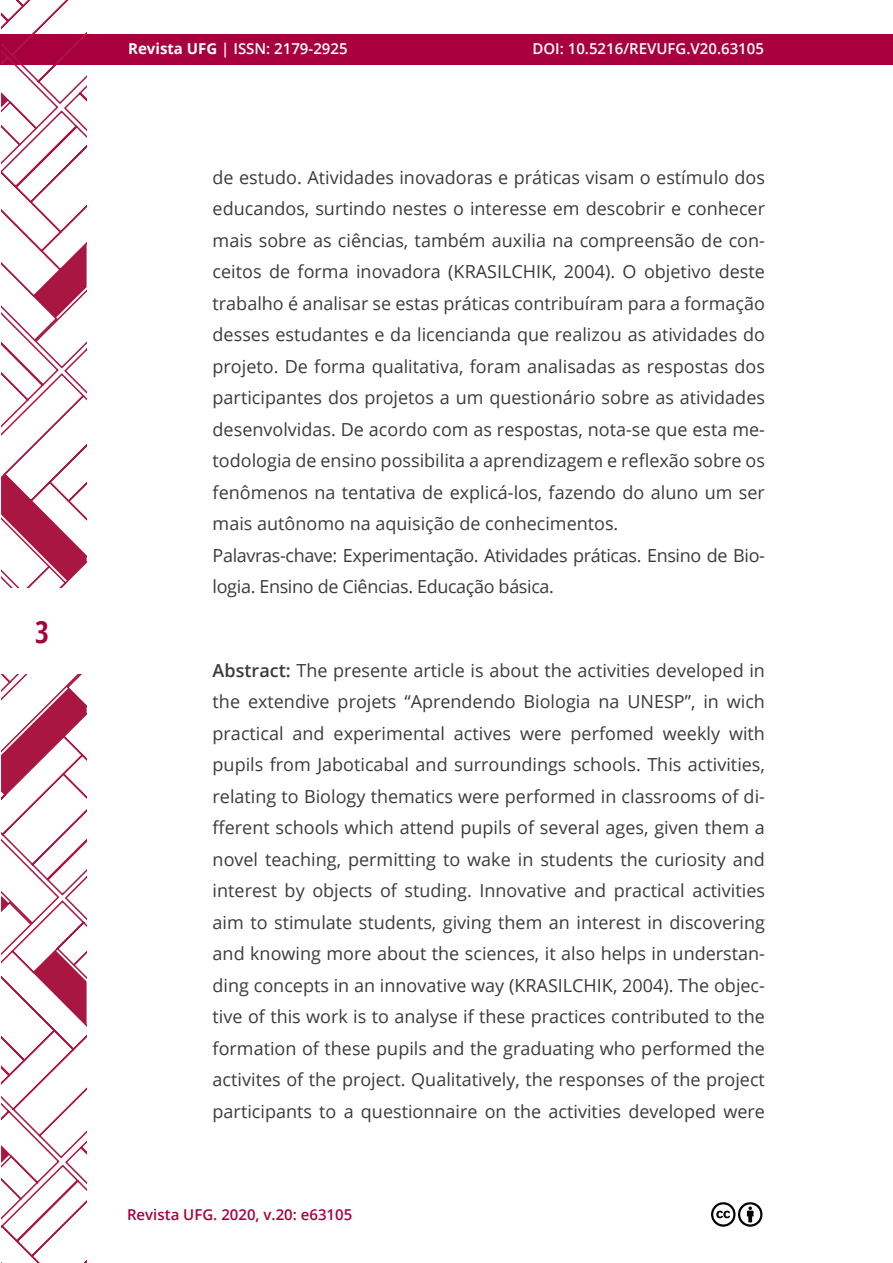
<style>
.page{position:relative;width:893px;height:1263px;background:#fff}
.page>*{position:absolute;margin:0;border:0;box-sizing:border-box;transform-origin:0 0}
.t1{font:700 30px "Open Sans Condensed";color:#a8003e}
.t2{font:18px/31.5px "Open Sans";color:#3c3b3b}
.t3{font:600 15px "Open Sans";color:#fff}
.t4{font:600 15px "Open Sans";color:#a8003e}
.s1{font-weight:700}
.s2{font-weight:600}
</style>
<div class="page">
<div style="left:0;top:34px;width:893px;height:30px;background:#a8003e"></div>
<svg style="left:711px;top:1202px;width:52px;height:25px"></svg>
<svg style="left:1px;top:0;width:86px;height:1263px"></svg>
<div style="left:0;top:589px;width:91px;height:85px;background:#fff"></div>
<h1 class="t1" style="left:35px;top:611px;width:15px">3</h1>
<p class="t3" style="left:128px;top:38px;width:221px"><span class="s1">Revista UFG</span> | ISSN: 2179-2925</p>
<p class="t3" style="left:532px;top:38px;width:233px">DOI: 10.5216/REVUFG.V20.63105</p>
<p class="t2" style="left:213px;top:161px;width:554px">de estudo. Atividades inovadoras e práticas visam o estímulo dos educandos, surtindo nestes o interesse em descobrir e conhecer mais sobre as ciências, também auxilia na compreensão de con&shy;ceitos de forma inovadora (KRASILCHIK, 2004). O objetivo deste trabalho é analisar se estas práticas contribuíram para a formação desses estudantes e da licencianda que realizou as atividades do projeto. De forma qualitativa, foram analisadas as respostas dos participantes dos projetos a um questionário sobre as atividades desenvolvidas. De acordo com as respostas, nota-se que esta me&shy;todologia de ensino possibilita a aprendizagem e reflexão sobre os fenômenos na tentativa de explicá-los, fazendo do aluno um ser mais autônomo na aquisição de conhecimentos.<br>Palavras-chave: Experimentação. Atividades práticas. Ensino de Bio&shy;logia. Ensino de Ciências. Educação básica.</p>
<p class="t2" style="left:213px;top:654px;width:554px;text-align:justify"><span class="s2">Abstract:</span> The presente article is about the activities developed in the extendive projets “Aprendendo Biologia na UNESP”, in wich practical and experimental actives were perfomed weekly with pupils from Jaboticabal and surroundings schools. This activities, relating to Biology thematics were performed in classrooms of di&shy;fferent schools which attend pupils of several ages, given them a novel teaching, permitting to wake in students the curiosity and interest by objects of studing. Innovative and practical activities aim to stimulate students, giving them an interest in discovering and knowing more about the sciences, it also helps in understan&shy;ding concepts in an innovative way (KRASILCHIK, 2004). The objec&shy;tive of this work is to analyse if these practices contributed to the formation of these pupils and the graduating who performed the activites of the project. Qualitatively, the responses of the project participants to a questionnaire on the activities developed were</p>
<p class="t4" style="left:127px;top:1204px;width:227px">Revista UFG. 2020, v.20: e63105</p>
</div>
